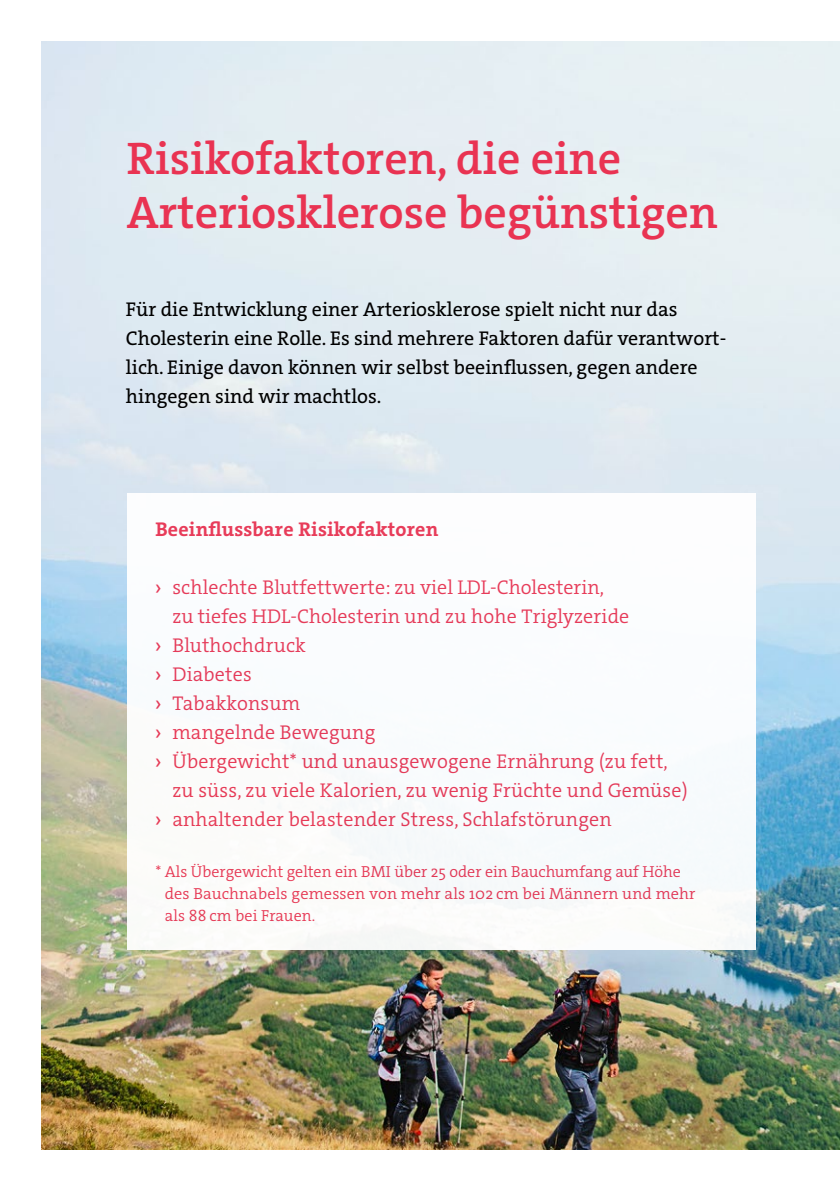
<style>
.page{position:relative;width:840px;height:1191px;background:#fff}
.page>*{position:absolute;margin:0;border:0;box-sizing:border-box;transform-origin:0 0}
.t1{font:600 46px/54px "The Serif E2 s";color:#e93352}
.t2{font:300 20px "The Serif E2 s";letter-spacing:.01em;color:#e93352}
.t3{font:20px/29px "The Serif E2 s";color:#000}
.t4{font:700 20px "The Serif E2 s";letter-spacing:.01em;color:#e93352}
.t5{font:300 16px/22px "The Serif E2 s";letter-spacing:.005em;color:#e93352}
.s1{font-family:"Frutiger LT Std";font-weight:400}
</style>
<div class="page">
<img style="left:42px;top:42px;width:797px;height:1107px">
<div style="left:127px;top:493px;width:628px;height:456px;background:#fff"></div>
<h1 class="t1" style="left:127px;top:132px;width:592px">Risikofaktoren, die eine<br>Arteriosklerose begünstigen</h1>
<p class="t3" style="left:126px;top:295px;width:601px">Für die Entwicklung einer Arteriosklerose spielt nicht nur das Cholesterin eine Rolle. Es sind mehrere Faktoren dafür verantwort&shy;lich. Einige davon können wir selbst beeinflussen, gegen andere hingegen sind wir machtlos.</p>
<p class="t4" style="left:155px;top:516px;width:284px">Beeinflussbare Risikofaktoren</p>
<p class="t2" style="left:155px;top:574px;width:450px"><span class="s1">›</span> schlechte Blutfettwerte: zu viel LDL-Cholesterin,</p>
<p class="t2" style="left:172px;top:603px;width:458px">zu tiefes HDL-Cholesterin und zu hohe Triglyzeride</p>
<p class="t2" style="left:155px;top:632px;width:152px"><span class="s1">›</span> Bluthochdruck</p>
<p class="t2" style="left:155px;top:661px;width:98px"><span class="s1">›</span> Diabetes</p>
<p class="t2" style="left:155px;top:690px;width:146px"><span class="s1">›</span> Tabakkonsum</p>
<p class="t2" style="left:155px;top:719px;width:221px"><span class="s1">›</span> mangelnde Bewegung</p>
<p class="t2" style="left:155px;top:748px;width:514px"><span class="s1">›</span> Übergewicht* und unausgewogene Ernährung (zu fett,</p>
<p class="t2" style="left:172px;top:777px;width:516px">zu süss, zu viele Kalorien, zu wenig Früchte und Gemüse)</p>
<p class="t2" style="left:155px;top:806px;width:457px"><span class="s1">›</span> anhaltender belastender Stress, Schlafstörungen</p>
<p class="t5" style="left:165px;top:861px;width:532px;text-indent:-9px">* Als Übergewicht gelten ein BMI über 25 oder ein Bauchumfang auf Höhe des Bauchnabels gemessen von mehr als 102 cm bei Männern und mehr als 88 cm bei Frauen.</p>
</div>
